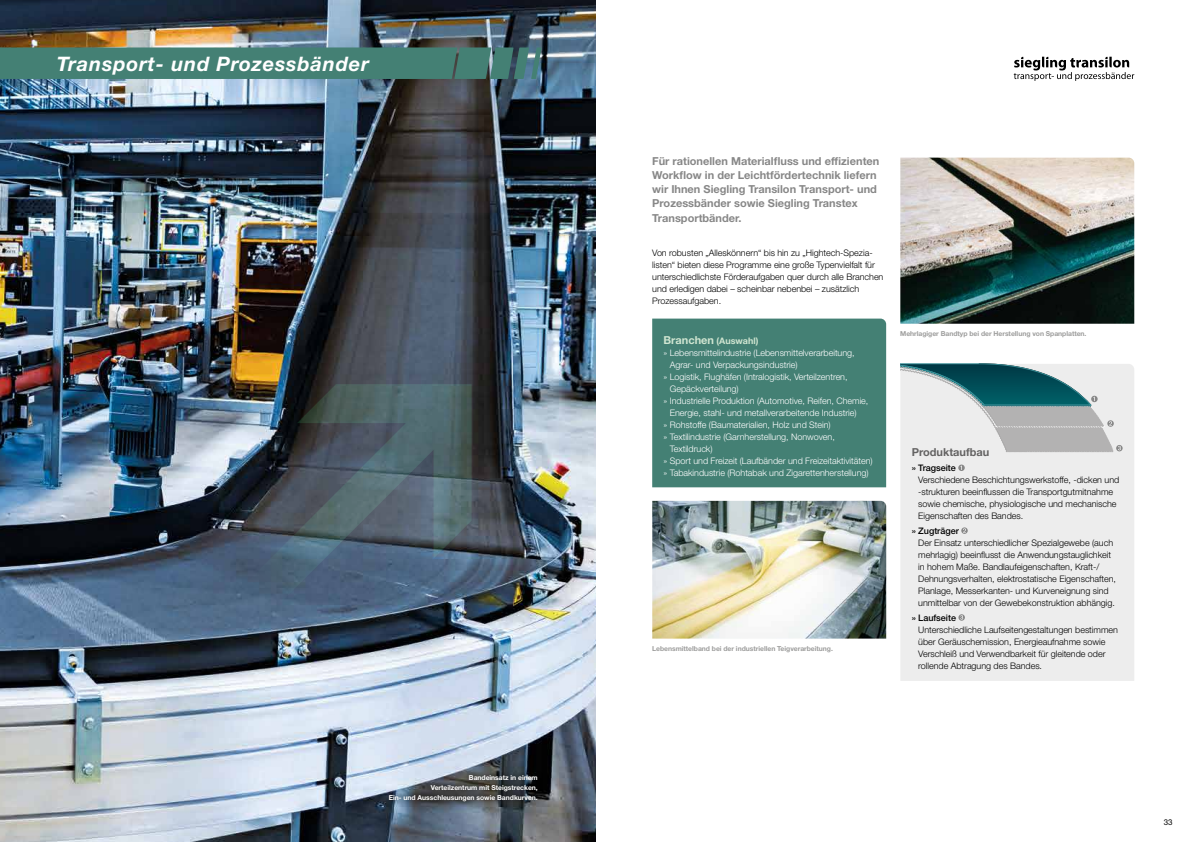
<style>
.page{position:relative;width:1191px;height:842px;background:#fff}
.page>*{position:absolute;margin:0;border:0;box-sizing:border-box;transform-origin:0 0}
.t1{font:italic 700 20px "Helvetica Neue LT Std";letter-spacing:.04em;color:#fff}
.t2{font:700 11px/14px "Helvetica Neue LT Std";color:#878787}
.t3{font:700 11px "Helvetica Neue LT Std";color:#646363}
.t4{font:300 9px/12px "Helvetica Neue LT Std";letter-spacing:-.005em;color:#000}
.t5{font:300 9px "Helvetica Neue LT Std";letter-spacing:-.005em;color:#fff}
.t6{font:500 9px "Helvetica Neue LT Std";letter-spacing:-.005em;color:#000}
.t7{font:700 9px "Helvetica Neue LT Std";color:#d0e5d1}
.t8{font:8px "Helvetica Neue LT Std";color:#000}
.t9{font:700 6.8px "Helvetica Neue LT Std";letter-spacing:-.005em;color:#9d9d9c}
.t10{font:700 6.8px/9.6px "Helvetica Neue LT Std";letter-spacing:-.005em;color:#fff;text-align:right}
.s1{font-size:11px}
</style>
<div class="page">
<img style="left:0;top:0;width:595px;height:842px">
<svg style="left:384px;top:770px;width:159px;height:37px;background:#555b61"></svg>
<svg style="left:0;top:47px;width:541px;height:32px;background:#457f74"></svg>
<div style="left:652px;top:319px;width:234px;height:168px;background:#448074"></div>
<div style="left:900px;top:364px;width:234px;height:317px;background:#ededed"></div>
<svg style="left:958px;top:465px;width:6px;height:6px"></svg>
<svg style="left:961px;top:527px;width:6px;height:7px"></svg>
<svg style="left:958px;top:614px;width:7px;height:7px"></svg>
<img style="left:652px;top:501px;width:234px;height:138px">
<img style="left:900px;top:158px;width:234px;height:166px">
<svg style="left:900px;top:364px;width:222px;height:88px;background:#a5b8ba"></svg>
<svg style="left:238px;top:384px;width:233px;height:233px;background:#4c5e6b"></svg>
<svg style="left:1013px;top:57px;width:121px;height:24px"></svg>
<h1 class="t1" style="left:57px;top:51px;width:314px">Transport- und Prozessbänder</h1>
<p class="t10" style="left:389px;top:773px;width:150px">Bandeinsatz in einem<br>Verteilzentrum mit Steigstrecken,<br>Ein- und Ausschleusungen sowie Bandkurven.</p>
<p class="t2" style="left:652px;top:154px;width:229px">Für rationellen Materialfluss und effizienten Workflow in der Leichtfördertechnik liefern wir Ihnen Siegling Transilon Transport- und Prozessbänder sowie Siegling Transtex Transportbänder.</p>
<p class="t4" style="left:652px;top:247px;width:233px">Von robusten „Alleskönnern“ bis hin zu „Hightech-Spezia&shy;listen“ bieten diese Programme eine große Typenvielfalt für unterschiedlichste Förderaufgaben quer durch alle Branchen und erledigen dabei – scheinbar nebenbei – zusätzlich Prozessaufgaben.</p>
<p class="t7" style="left:663px;top:335px;width:96px"><span class="s1">Branchen</span> (Auswahl)</p>
<p class="t5" style="left:663px;top:347px;width:193px">» Lebensmittelindustrie (Lebensmittelverarbeitung,</p>
<p class="t5" style="left:670px;top:359px;width:129px">Agrar- und Verpackungsindustrie)</p>
<p class="t5" style="left:663px;top:371px;width:186px">» Logistik, Flughäfen (Intralogistik, Verteilzentren,</p>
<p class="t5" style="left:670px;top:383px;width:70px">Gepäckverteilung)</p>
<p class="t5" style="left:663px;top:395px;width:206px">» Industrielle Produktion (Automotive, Reifen, Chemie,</p>
<p class="t5" style="left:670px;top:407px;width:188px">Energie, stahl- und metallverarbeitende Industrie)</p>
<p class="t5" style="left:663px;top:419px;width:169px">» Rohstoffe (Baumaterialien, Holz und Stein)</p>
<p class="t5" style="left:663px;top:431px;width:173px">» Textilindustrie (Garnherstellung, Nonwoven,</p>
<p class="t5" style="left:670px;top:443px;width:44px">Textildruck)</p>
<p class="t5" style="left:663px;top:455px;width:211px">» Sport und Freizeit (Laufbänder und Freizeitaktivitäten)</p>
<p class="t5" style="left:663px;top:467px;width:207px">» Tabakindustrie (Rohtabak und Zigarettenherstellung)</p>
<p class="t9" style="left:652px;top:644px;width:182px">Lebensmittelband bei der industriellen Teigverarbeitung.</p>
<p class="t9" style="left:900px;top:329px;width:188px">Mehrlagiger Bandtyp bei der Herstellung von Spanplatten.</p>
<p class="t3" style="left:911px;top:445px;width:79px">Produktaufbau</p>
<p class="t6" style="left:911px;top:462px;width:46px">» Tragseite</p>
<p class="t4" style="left:918px;top:473px;width:202px">Verschiedene Beschichtungswerkstoffe, -dicken und -strukturen beeinflussen die Transportgutmitnahme sowie chemische, physiologische und mechanische Eigenschaften des Bandes.</p>
<p class="t6" style="left:911px;top:525px;width:49px">» Zugträger</p>
<p class="t4" style="left:918px;top:536px;width:199px">Der Einsatz unterschiedlicher Spezialgewebe (auch mehrlagig) beeinflusst die Anwendungstauglichkeit in hohem Maße. Bandlaufeigenschaften, Kraft-/ Dehnungsverhalten, elektrostatische Eigenschaften, Planlage, Messerkanten- und Kurveneignung sind unmittelbar von der Gewebekonstruktion abhängig.</p>
<p class="t6" style="left:911px;top:612px;width:46px">» Laufseite</p>
<p class="t4" style="left:918px;top:623px;width:201px">Unterschiedliche Laufseitengestaltungen bestimmen über Geräuschemission, Energieaufnahme sowie Verschleiß und Verwendbarkeit für gleitende oder rollende Abtragung des Bandes.</p>
<p class="t8" style="left:1163px;top:817px;width:10px">33</p>
</div>
